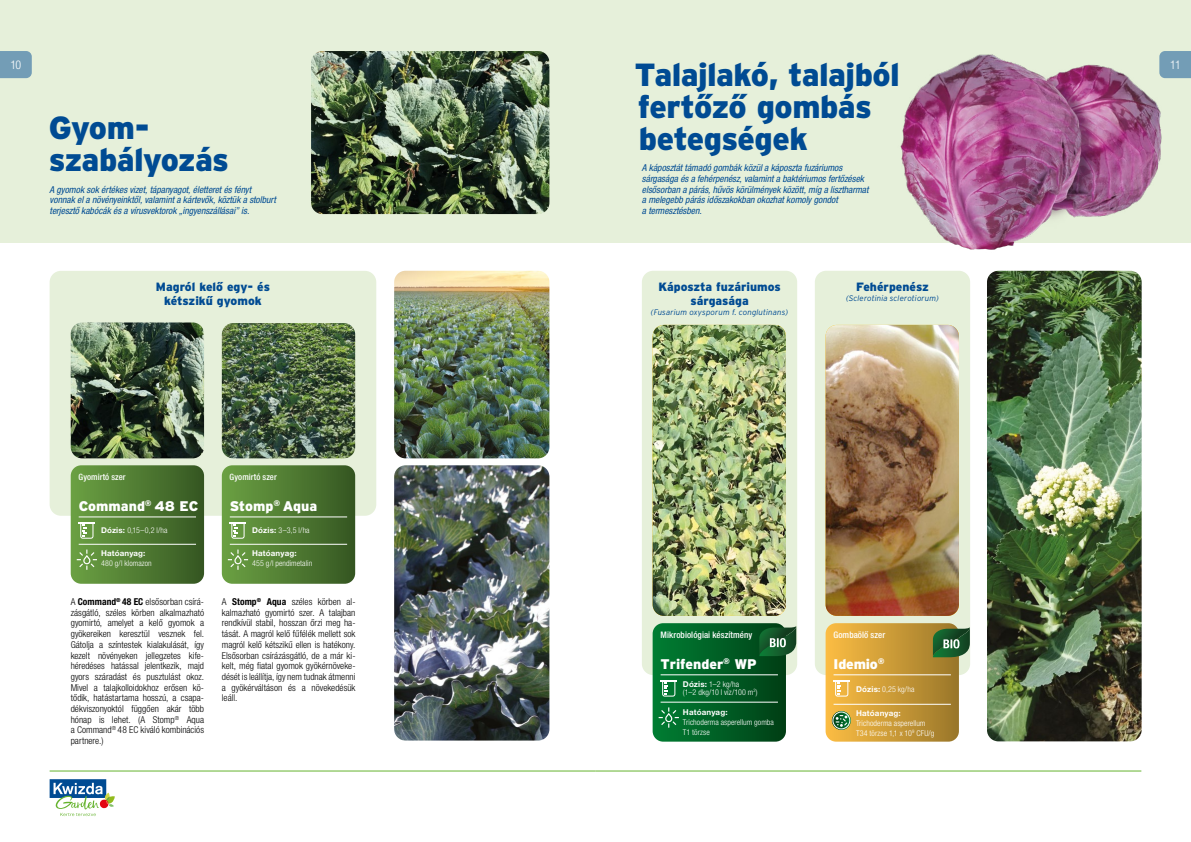
<style>
.page{position:relative;width:1191px;height:842px;background:#fff}
.page>*{position:absolute;margin:0;border:0;box-sizing:border-box;transform-origin:0 0}
.t1{font:900 32px/32px "Interstatehun";letter-spacing:-.02em;color:#004b93}
.t2{font:900 14px "Interstatehun";color:#fff}
.t3{font:900 12px/14px "Interstatehun";color:#004b93;text-align:center}
.t4{font:300 condensed 12px "Helvetica Neue LT Pro";color:#fff}
.t5{font:300 condensed 9.5px/10.7px "Helvetica Neue LT Pro";color:#000;text-align:justify}
.t6{font:italic condensed 9.5px/10.7px "Helvetica Neue LT Pro";color:#004b93}
.t7{font:500 condensed 9px "Helvetica Neue LT Pro";letter-spacing:.005em;color:#fff}
.t8{font:500 condensed 8.7px "Helvetica Neue LT Pro";letter-spacing:.01em;color:#fff}
.t9{font:300 condensed 8px/10px "Helvetica Neue LT Pro";letter-spacing:.01em;color:#fff}
.t10{font:italic 300 8px "Interstate";letter-spacing:.01em;color:#004b93}
.t11{font:700 8px "Helvetica Neue LT Pro";letter-spacing:.015em;color:#fff}
.t12{font:300 condensed 7.9px "Helvetica Neue LT Pro";letter-spacing:.01em;color:#fff}
.t13{font:700 7.9px "Helvetica Neue LT Pro";letter-spacing:.015em;color:#fff}
.s1{font-weight:700;font-stretch:normal}
.s2{font-weight:700}
</style>
<div class="page">
<div style="left:0;top:0;width:1191px;height:242px;background:#e6f0da"></div>
<svg style="left:1169px;top:51px;width:22px;height:27px"></svg>
<svg style="left:0;top:51px;width:32px;height:27px"></svg>
<img style="left:394px;top:271px;width:155px;height:187px">
<img style="left:394px;top:465px;width:155px;height:275px">
<div style="left:50px;top:271px;width:326px;height:245px;background:#e6f0da;border-radius:11px"></div>
<img style="left:71px;top:322px;width:133px;height:136px">
<img style="left:222px;top:323px;width:133px;height:135px">
<svg style="left:71px;top:465px;width:133px;height:119px;background:#568039"></svg>
<svg style="left:222px;top:465px;width:133px;height:119px;background:#568039"></svg>
<img style="left:311px;top:51px;width:238px;height:163px">
<div style="left:815px;top:271px;width:155px;height:404px;background:#e6f0da;border-radius:11px"></div>
<div style="left:642px;top:271px;width:155px;height:404px;background:#e6f0da;border-radius:11px"></div>
<img style="left:825px;top:325px;width:134px;height:291px">
<img style="left:652px;top:325px;width:134px;height:291px">
<img style="left:889px;top:51px;width:280px;height:199px">
<img style="left:987px;top:271px;width:154px;height:470px">
<hr style="left:50px;top:771px;width:545px;height:1px;background:#65b32e">
<hr style="left:595px;top:771px;width:546px;height:1px;background:#65b32e">
<svg style="left:50px;top:779px;width:65px;height:37px"></svg>
<svg style="left:652px;top:623px;width:144px;height:119px;background:#196e39"></svg>
<svg style="left:825px;top:623px;width:145px;height:119px;background:#c4a049"></svg>
<div style="left:832px;top:712px;width:18px;height:17px;border:1px solid #fff;border-radius:50%"></div>
<p class="t4" style="left:10px;top:58px;width:12px">10</p>
<p class="t4" style="left:1170px;top:58px;width:12px">11</p>
<h1 class="t1" style="left:634px;top:58px;width:267px">Talajlakó, talajból fertőző gombás betegségek</h1>
<p class="t6" style="left:642px;top:163px;width:228px">A káposztát támadó gombák közül a káposzta fuzáriumos sárgasága és a fehérpenész, valamint a baktériumos fertőzések elsősorban a párás, hűvös körülmények között, míg a lisztharmat a melegebb párás időszakokban okozhat komoly gondot<br>a termesztésben.</p>
<h1 class="t1" style="left:49px;top:111px;width:182px">Gyom&shy;szabályozás</h1>
<p class="t6" style="left:50px;top:184px;width:228px">A gyomok sok értékes vizet, tápanyagot, életteret és fényt vonnak el a növényeinktől, valamint a kártevők, köztük a stolburt terjesztő kabócák és a vírusvektorok „ingyenszállásai” is.</p>
<p class="t3" style="left:156px;top:280px;width:116px">Magról kelő egy- és kétszikű gyomok</p>
<p class="t8" style="left:78px;top:472px;width:49px">Gyomirtó szer</p>
<p class="t8" style="left:230px;top:472px;width:49px">Gyomirtó szer</p>
<h2 class="t2" style="left:79px;top:498px;width:121px">Command<sup>®</sup> 48 EC</h2>
<p class="t12" style="left:101px;top:526px;width:68px"><span class="s1">Dózis:</span> 0,15–0,2 l/ha</p>
<p class="t13" style="left:101px;top:548px;width:46px">Hatóanyag:</p>
<p class="t12" style="left:101px;top:559px;width:52px">480 g/l klomazon</p>
<h2 class="t2" style="left:230px;top:498px;width:89px">Stomp<sup>®</sup> Aqua</h2>
<p class="t12" style="left:252px;top:526px;width:59px"><span class="s1">Dózis:</span> 3–3,5 l/ha</p>
<p class="t13" style="left:252px;top:548px;width:46px">Hatóanyag:</p>
<p class="t12" style="left:252px;top:559px;width:62px">455 g/l pendimetalin</p>
<p class="t5" style="left:71px;top:596px;width:135px">A <span class="s2">Command</span><sup>®</sup> <span class="s2">48 EC</span> elsősorban csírá&shy;zásgátló, széles körben alkalmazható gyomirtó, amelyet a kelő gyomok a gyökereiken keresztül vesznek fel.<br>Gátolja a színtestek kialakulását, így kezelt növényeken jellegzetes kife&shy;héredéses hatással jelentkezik, majd gyors száradást és pusztulást okoz.<br>Mivel a talajkolloidokhoz erősen kö&shy;tődik, hatástartama hosszú, a csapa&shy;dékviszonyoktól függően akár több hónap is lehet. (A Stomp<sup>®</sup> Aqua a Command<sup>®</sup> 48 EC kiváló kombinációs partnere.)</p>
<p class="t5" style="left:222px;top:596px;width:135px">A <span class="s2">Stomp</span><sup>®</sup> <span class="s2">Aqua</span> széles körben al&shy;kalmazható gyomirtó szer. A talajban rendkívü l stabil, hosszan őrzi meg ha&shy;tását. A magról kelő fűfélék mellett sok magról kelő kétszikű ellen is hatékony.<br>Elsősorban csírázásgátló, de a már ki&shy;kelt, még fiatal gyomok gyökérnöveke&shy;dését is leállítja, így nem tudnak átmenni a gyökérváltáson és a növekedésü k leáll.</p>
<p class="t3" style="left:658px;top:280px;width:124px">Káposzta fuzáriumos sárgasága</p>
<p class="t10" style="left:651px;top:308px;width:139px">(Fusarium oxysporum f. conglutinans)</p>
<p class="t3" style="left:856px;top:280px;width:74px">Fehérpenész</p>
<p class="t10" style="left:846px;top:294px;width:94px">(Sclerotinia sclerotiorum)</p>
<p class="t7" style="left:660px;top:629px;width:93px">Mikrobiológiai készítmény</p>
<p class="t7" style="left:833px;top:629px;width:53px">Gombaölő szer</p>
<h2 class="t2" style="left:660px;top:656px;width:98px">Trifender<sup>®</sup> WP</h2>
<h2 class="t2" style="left:833px;top:656px;width:53px">Idemio<sup>®</sup></h2>
<p class="t9" style="left:683px;top:680px;width:76px;line-height:8px"><span class="s1">Dózis:</span> 1–2 kg/ha<br>(1–2 dkg/10 l víz/100 m<sup>2</sup>)</p>
<p class="t11" style="left:683px;top:707px;width:46px">Hatóanyag:</p>
<p class="t9" style="left:683px;top:717px;width:92px">Trichoderma asperellum gomba<br>T1 törzse</p>
<p class="t9" style="left:856px;top:685px;width:60px"><span class="s1">Dózis:</span> 0,25 kg/ha</p>
<p class="t11" style="left:856px;top:708px;width:46px">Hatóanyag:</p>
<p class="t9" style="left:856px;top:718px;width:80px">Trichoderma asperellum<br>T34 törzse 1,1 x 10<sup>9</sup> CFU/g</p>
</div>
